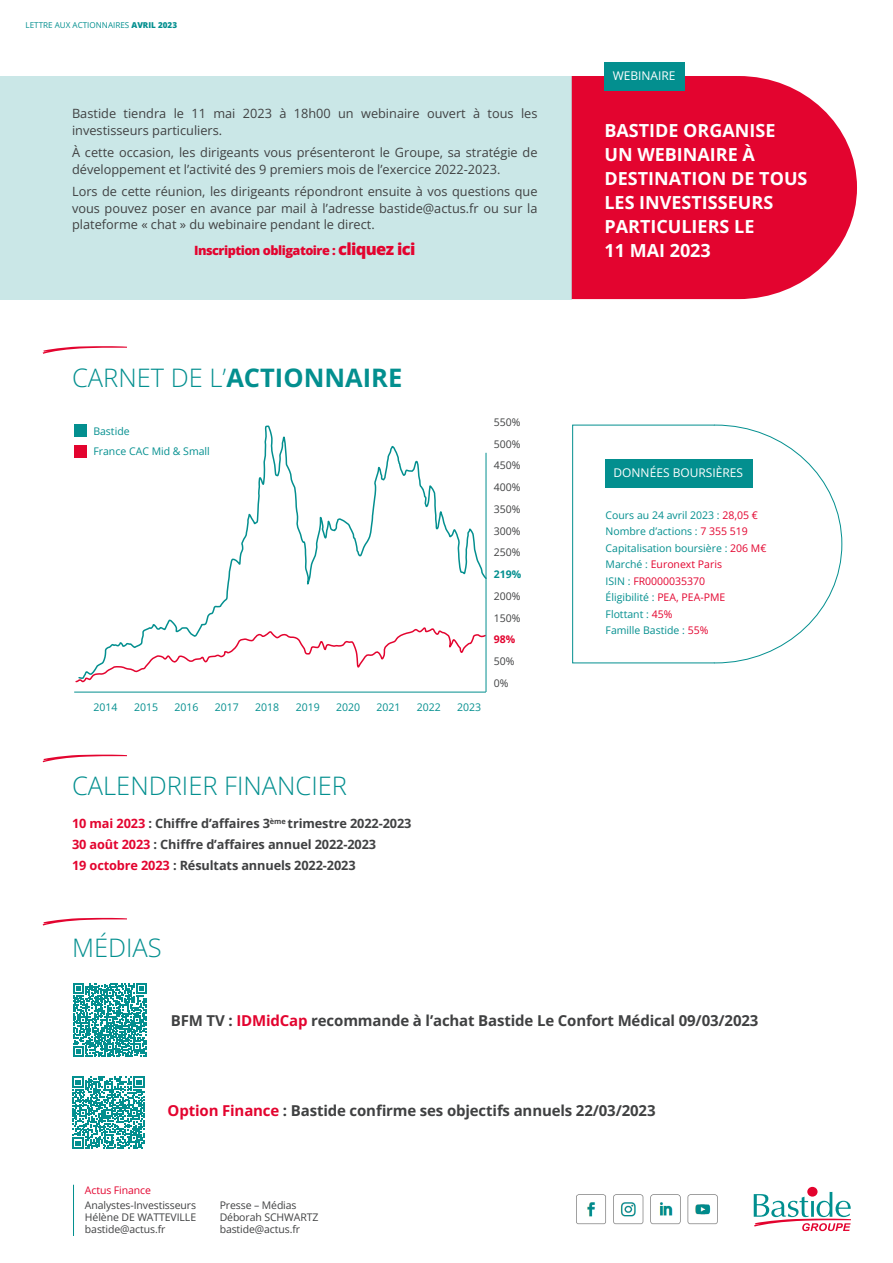
<style>
.page{position:relative;width:893px;height:1263px;background:#fff}
.page>*{position:absolute;margin:0;border:0;box-sizing:border-box;transform-origin:0 0}
.t1{font:300 25.5px "Open Sans";color:#038f8f}
.t2{font:700 25.5px "Open Sans";color:#038f8f}
.t3{font:700 18px/24px "Open Sans";color:#fff}
.t4{font:700 15px "Open Sans";letter-spacing:-.01em;color:#404142}
.t5{font:12.75px/16.5px "Open Sans";color:#404142}
.t6{font:700 12.75px/21px "Open Sans";letter-spacing:-.01em;color:#404142}
.t7{font:800 12.75px "Open Sans";letter-spacing:-.04em;color:#e3042f}
.t8{font:12px "Open Sans";color:#fff}
.t9{font:10.5px/16.5px "Open Sans";color:#038f8f}
.t10{font:10.5px/21.8px "Open Sans";letter-spacing:-.01em;color:#404142}
.t11{font:10.5px "Open Sans";letter-spacing:-.01em;color:#e3042f}
.t12{font:700 10.5px "Open Sans";color:#038f8f}
.t13{font:700 10.5px "Open Sans";color:#e3042f}
.t14{font:8.1px "Open Sans";color:#038f8f}
.s1{font-weight:800}
.s2{font-size:16.5px}
.s3{font-weight:300}
.s4{color:#e3042f}
</style>
<div class="page">
<svg style="left:572px;top:76px;width:285px;height:223px;background:#e51c42"></svg>
<div style="left:604px;top:62px;width:81px;height:28px;background:#038f8f"></div>
<div style="left:0;top:76px;width:572px;height:223px;background:#cae7e7"></div>
<svg style="left:572px;top:424px;width:271px;height:240px"></svg>
<div style="left:605px;top:459px;width:148px;height:29px;background:#038f8f"></div>
<svg style="left:73px;top:983px;width:73px;height:74px"></svg>
<svg style="left:72px;top:1076px;width:73px;height:73px"></svg>
<div style="left:807px;top:1187px;width:10px;height:9px;background:#e3032e;border-radius:50%"></div>
<svg style="left:754px;top:1192px;width:97px;height:39px"></svg>
<svg style="left:576px;top:1194px;width:30px;height:31px"></svg>
<svg style="left:613px;top:1194px;width:31px;height:31px"></svg>
<svg style="left:650px;top:1194px;width:31px;height:31px"></svg>
<svg style="left:687px;top:1194px;width:31px;height:31px"></svg>
<svg style="left:43px;top:346px;width:84px;height:8px"></svg>
<svg style="left:43px;top:755px;width:84px;height:7px"></svg>
<svg style="left:43px;top:918px;width:84px;height:7px"></svg>
<hr style="left:73px;top:1185px;width:1px;height:51px;background:#008f8f">
<svg style="left:78px;top:425px;width:409px;height:262px"></svg>
<div style="left:74px;top:424px;width:13px;height:13px;background:#038f8f"></div>
<div style="left:74px;top:445px;width:13px;height:13px;background:#e3042f"></div>
<hr style="left:74px;top:692px;width:412px;height:1px;background:#038f8f">
<hr style="left:486px;top:453px;width:1px;height:239px;background:#038f8f">
<p class="t14" style="left:26px;top:19px;width:153px">LETTRE AUX ACTIONNAIRES <span class="s1">AVRIL 2023</span></p>
<p class="t5" style="left:72px;top:105px;width:467px">Bastide tiendra le 11 mai 2023 à 18h00 un webinaire ouvert à tous les investisseurs particuliers.</p>
<p class="t5" style="left:72px;top:144px;width:467px">À cette occasion, les dirigeants vous présenteront le Groupe, sa stratégie de développement et l’activité des 9 premiers mois de l’exercice 2022-2023.</p>
<p class="t5" style="left:72px;top:183px;width:467px;text-align:justify">Lors de cette réunion, les dirigeants répondront ensuite à vos questions que vous pouvez poser en avance par mail à l’adresse bastide@actus.fr ou sur la plateforme « chat » du webinaire pendant le direct.</p>
<p class="t7" style="left:194px;top:241px;width:223px">Inscription obligatoire : <span class="s2">cliquez ici</span></p>
<h1 class="t2" style="left:72px;top:360px;width:332px"><span class="s3">CARNET DE L’</span>ACTIONNAIRE</h1>
<p class="t9" style="left:93px;top:420px;width:118px;line-height:20.5px">Bastide<br>France CAC Mid &amp; Small</p>
<p class="t9" style="left:94px;top:699px;width:26px">2014</p>
<p class="t9" style="left:134px;top:699px;width:26px">2015</p>
<p class="t9" style="left:174px;top:699px;width:26px">2016</p>
<p class="t9" style="left:215px;top:699px;width:26px">2017</p>
<p class="t9" style="left:255px;top:699px;width:26px">2018</p>
<p class="t9" style="left:296px;top:699px;width:26px">2019</p>
<p class="t9" style="left:336px;top:699px;width:26px">2020</p>
<p class="t9" style="left:376px;top:699px;width:26px">2021</p>
<p class="t9" style="left:417px;top:699px;width:26px">2022</p>
<p class="t9" style="left:457px;top:699px;width:26px">2023</p>
<p class="t10" style="left:494px;top:411px;width:28px;text-align:justify">550% 500% 450% 400% 350% 300% 250%</p>
<p class="t12" style="left:494px;top:567px;width:29px">219%</p>
<p class="t10" style="left:494px;top:585px;width:28px">200%<br>150%</p>
<p class="t13" style="left:494px;top:632px;width:23px">98%</p>
<p class="t10" style="left:494px;top:650px;width:22px">50%<br>0%</p>
<h1 class="t1" style="left:72px;top:768px;width:276px">CALENDRIER FINANCIER</h1>
<p class="t6" style="left:72px;top:812px;width:341px"><span class="s4">10 mai 2023</span> : Chiffre d’affaires 3<sup>ème</sup> trimestre 2022-2023<br><span class="s4">30 août 2023</span> : Chiffre d’affaires annuel 2022-2023<br><span class="s4">19 octobre 2023</span> : Résultats annuels 2022-2023</p>
<h1 class="t1" style="left:72px;top:930px;width:91px">MÉDIAS</h1>
<p class="t8" style="left:613px;top:68px;width:64px">WEBINAIRE</p>
<h2 class="t3" style="left:604px;top:118px;width:205px">BASTIDE ORGANISE<br>UN WEBINAIRE À<br>DESTINATION DE TOUS<br>LES INVESTISSEURS<br>PARTICULIERS LE<br>11 MAI 2023</h2>
<p class="t8" style="left:614px;top:465px;width:131px">DONNÉES BOURSIÈRES</p>
<p class="t9" style="left:606px;top:506px;width:162px">Cours au 24 avril 2023 : <span class="s4">28,05 €<br></span>Nombre d’actions : <span class="s4">7 355 519<br></span>Capitalisation boursière : <span class="s4">206 M€<br></span>Marché : <span class="s4">Euronext Paris<br></span>ISIN : <span class="s4">FR0000035370<br></span>Éligibilité : <span class="s4">PEA, PEA-PME<br></span>Flottant : <span class="s4">45%<br></span>Famille Bastide : <span class="s4">55%</span></p>
<p class="t4" style="left:171px;top:1010px;width:589px">BFM TV : <span class="s4">IDMidCap</span> recommande à l’achat Bastide Le Confort Médical 09/03/2023</p>
<p class="t4" style="left:168px;top:1100px;width:489px"><span class="s4">Option Finance</span> : Bastide confirme ses objectifs annuels 22/03/2023</p>
<p class="t11" style="left:85px;top:1183px;width:68px">Actus Finance</p>
<p class="t10" style="left:85px;top:1199px;width:113px;line-height:12px;text-align:justify">Analystes-Investisseurs Hélène DE WATTEVILLE bastide@actus.fr</p>
<p class="t10" style="left:220px;top:1199px;width:100px;line-height:12px">Presse – Médias<br>Déborah SCHWARTZ bastide@actus.fr</p>
</div>
